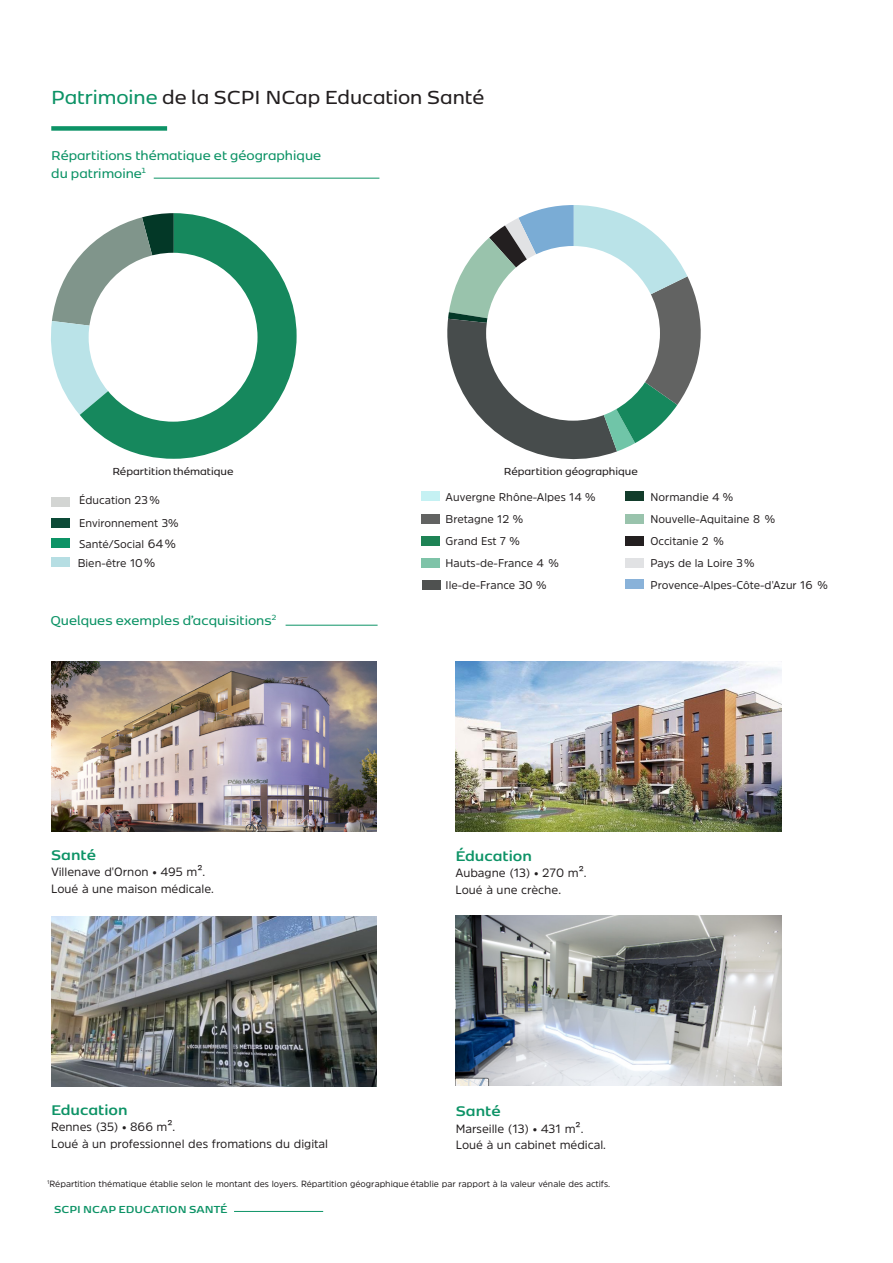
<style>
.page{position:relative;width:893px;height:1263px;background:#fff}
.page>*{position:absolute;margin:0;border:0;box-sizing:border-box;transform-origin:0 0}
.t1{font:600 22.35px "Kobenhavn Sans";color:#231f20}
.t2{font:700 16.5px "Kobenhavn Sans";color:#0d9366}
.t3{font:600 15px/18px "Kobenhavn Sans";color:#0d9366}
.t4{font:12px/16.5px "Amsi Pro";color:#231f20}
.t5{font:600 12px "Kobenhavn Sans";color:#231f20}
.t6{font:700 12px "Kobenhavn Sans";color:#0d9366}
.t7{font:11.25px "Amsi Pro";color:#231f20}
.t8{font:9px "Amsi Pro";color:#231f20}
.s1{color:#0d9366}
.s2{font-size:12px}
</style>
<div class="page">
<hr style="left:234px;top:1211px;width:89px;height:1px;background:#0d9366">
<img style="left:51px;top:916px;width:326px;height:171px">
<img style="left:51px;top:661px;width:326px;height:171px">
<img style="left:456px;top:915px;width:325px;height:171px">
<img style="left:455px;top:661px;width:326px;height:171px">
<hr style="left:286px;top:625px;width:92px;height:1px;background:#0d9366">
<div style="left:51px;top:126px;width:116px;height:5px;background:#0d9366"></div>
<hr style="left:154px;top:178px;width:225px;height:1px;background:#0d9366">
<div style="left:51px;top:539px;width:19px;height:9px;background:#0d9366"></div>
<div style="left:51px;top:497px;width:19px;height:9px;background:#d3d5d3"></div>
<div style="left:51px;top:518px;width:19px;height:9px;background:#0c4a37"></div>
<svg style="left:51px;top:256px;width:29px;height:159px"></svg>
<svg style="left:80px;top:213px;width:217px;height:246px;fill:#16885d"></svg>
<div style="left:89px;top:253px;width:168px;height:169px;background:#fff;border-radius:50%"></div>
<div style="left:51px;top:557px;width:19px;height:10px;background:#b6dee3"></div>
<div style="left:421px;top:536px;width:19px;height:10px;background:#1e8355"></div>
<div style="left:421px;top:491px;width:19px;height:10px;background:#c5f1f3"></div>
<div style="left:625px;top:491px;width:19px;height:10px;background:#123c2b"></div>
<div style="left:625px;top:514px;width:19px;height:10px;background:#99c3ac"></div>
<div style="left:625px;top:536px;width:19px;height:10px;background:#231f20"></div>
<div style="left:625px;top:558px;width:19px;height:10px;background:#e1e2e4"></div>
<div style="left:422px;top:580px;width:19px;height:10px;background:#4f5150"></div>
<div style="left:421px;top:514px;width:19px;height:10px;background:#626362"></div>
<div style="left:421px;top:558px;width:19px;height:10px;background:#7ec3a8"></div>
<div style="left:625px;top:579px;width:19px;height:10px;background:#89b2d9"></div>
<svg style="left:447px;top:205px;width:254px;height:255px"></svg>
<div style="left:486px;top:246px;width:174px;height:175px;background:#fff;border-radius:50%"></div>
<p class="t1" style="left:51px;top:81px;width:434px"><span class="s1">Patrimoine</span> de la SCPI NCap Education Santé</p>
<p class="t3" style="left:51px;top:145px;width:271px">Répartitions thématique et géographique du patrimoine<sup>1</sup></p>
<p class="t5" style="left:112px;top:463px;width:123px">Répartition thématique</p>
<p class="t5" style="left:504px;top:463px;width:136px">Répartition géographique</p>
<p class="t7" style="left:79px;top:493px;width:82px">Éducation 23%</p>
<p class="t7" style="left:79px;top:515px;width:101px">Environnement 3%</p>
<p class="t7" style="left:78px;top:555px;width:79px">Bien-être 10<span class="s2">%</span></p>
<p class="t7" style="left:79px;top:537px;width:98px">Santé/Social <span class="s2">64%</span></p>
<p class="t3" style="left:50px;top:611px;width:228px">Quelques exemples d’acquisitions<sup>2</sup></p>
<p class="t7" style="left:446px;top:489px;width:151px">Auvergne Rhône-Alpes 14 %</p>
<p class="t7" style="left:446px;top:511px;width:79px">Bretagne 12 %</p>
<p class="t7" style="left:446px;top:533px;width:76px">Grand Est 7 %</p>
<p class="t7" style="left:446px;top:555px;width:115px">Hauts-de-France 4 %</p>
<p class="t7" style="left:446px;top:577px;width:102px">Ile-de-France 30 %</p>
<p class="t7" style="left:650px;top:489px;width:84px">Normandie 4 %</p>
<p class="t7" style="left:650px;top:511px;width:126px">Nouvelle-Aquitaine 8 %</p>
<p class="t7" style="left:650px;top:533px;width:75px">Occitanie 2 %</p>
<p class="t7" style="left:650px;top:555px;width:106px">Pays de la Loire 3%</p>
<p class="t7" style="left:650px;top:577px;width:179px">Provence-Alpes-Côte-d'Azur 16 %</p>
<p class="t2" style="left:51px;top:843px;width:46px">Santé</p>
<p class="t4" style="left:51px;top:863px;width:156px">Villenave d'Ornon • 495 m².</p>
<p class="t4" style="left:51px;top:880px;width:164px">Loué à une maison médicale.</p>
<p class="t2" style="left:51px;top:1098px;width:78px">Education</p>
<p class="t4" style="left:51px;top:1118px;width:126px">Rennes (35) • 866 m².</p>
<p class="t4" style="left:51px;top:1135px;width:279px">Loué à un professionnel des fromations du digital</p>
<p class="t2" style="left:455px;top:844px;width:78px">Éducation</p>
<p class="t4" style="left:455px;top:864px;width:133px">Aubagne (13) • 270 m².</p>
<p class="t4" style="left:455px;top:881px;width:107px">Loué à une crèche.</p>
<p class="t2" style="left:456px;top:1099px;width:46px">Santé</p>
<p class="t4" style="left:456px;top:1120px;width:152px">Marseille (13) • 431 m².<br>Loué à un cabinet médical.</p>
<p class="t8" style="left:47px;top:1177px;width:565px"><sup>1</sup>Répartition thématique établie selon le montant des loyers. Répartition géographique établie par rapport à la valeur vénale des actifs.</p>
<p class="t6" style="left:54px;top:1200px;width:175px">SCPI NCAP EDUCATION SANTÉ</p>
</div>
